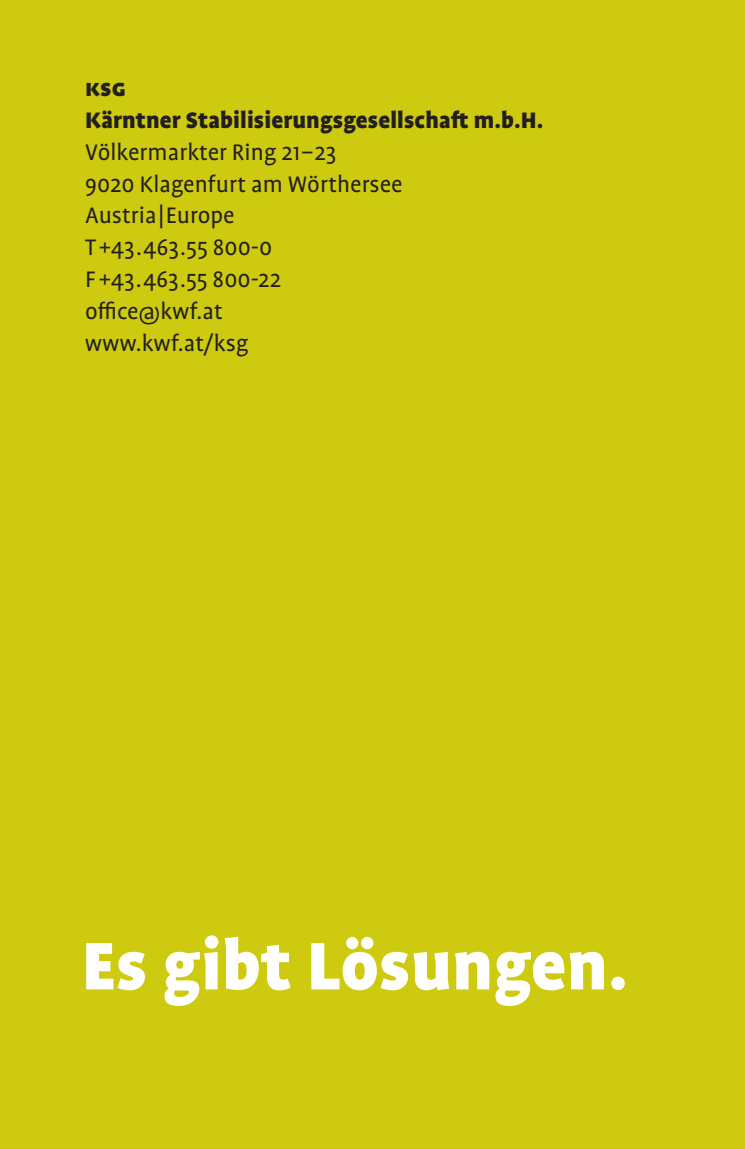
<style>
.page{position:relative;width:745px;height:1149px;background:#fff}
.page>*{position:absolute;margin:0;border:0;box-sizing:border-box;transform-origin:0 0}
.t1{font:900 77px "Profile Pro";letter-spacing:.005em;color:#fff}
.t2{font:25.5px/32px "Profile Pro";color:#231f20}
.t3{font:900 25.5px/32px "Profile Pro";letter-spacing:.005em;color:#231f20}
</style>
<div class="page">
<div style="left:0;top:0;width:744px;height:1148px;background:#cdca0f"></div>
<p class="t3" style="left:85px;top:74px;width:459px">KSG<br>Kärntner Stabilisierungsgesellschaft m.b.H.</p>
<p class="t2" style="left:85px;top:137px;width:319px">Völkermarkter Ring 21–23<br>9020 Klagenfurt am Wörthersee<br>Austria|Europe<br>T +43.463.55 800-0<br>F +43.463.55 800-22 office@kwf.at<br>www.kwf.at/ksg</p>
<h1 class="t1" style="left:81px;top:936px;width:547px">Es gibt Lösungen.</h1>
</div>
